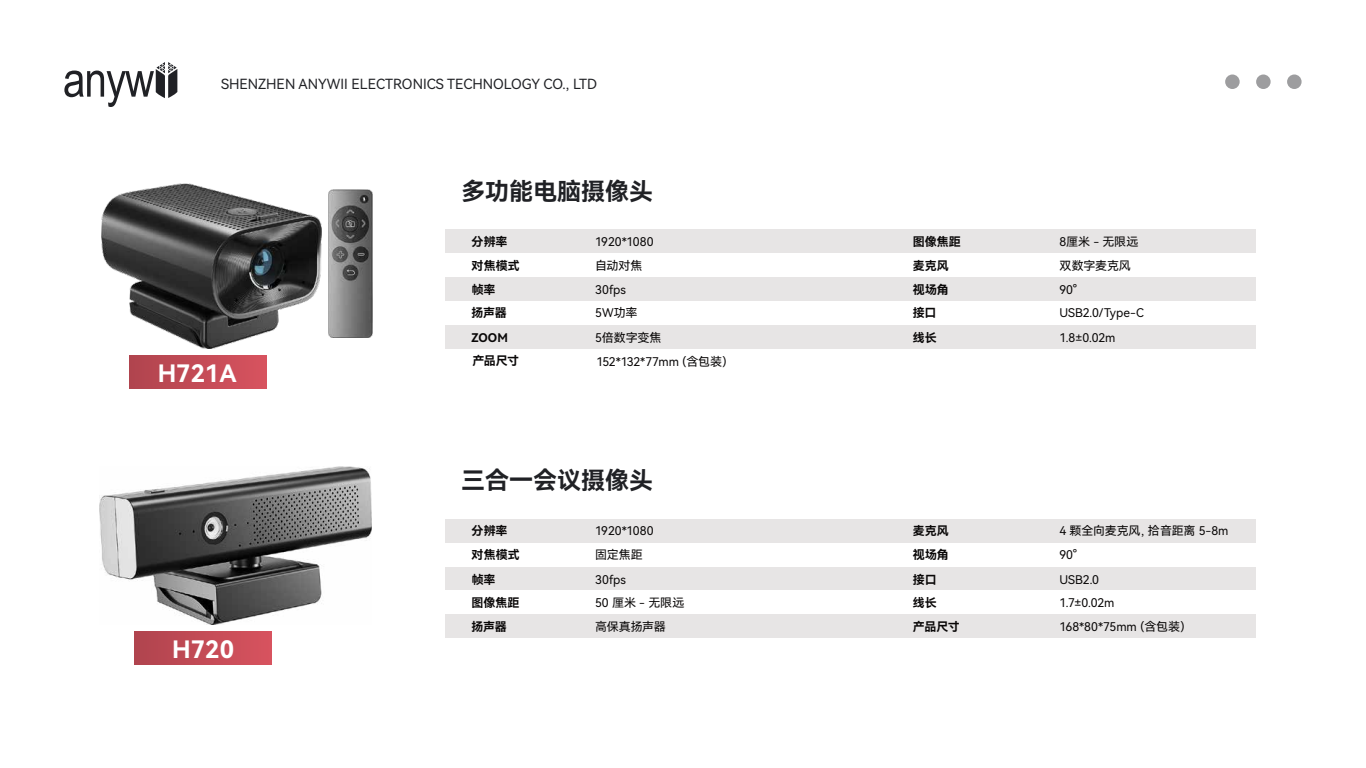
<style>
.page{position:relative;width:1366px;height:768px;background:#fff}
.page>*{position:absolute;margin:0;border:0;box-sizing:border-box;transform-origin:0 0}
.t1{font:24px "Harmony OS Sans SC Bold";color:#202125}
.t2{font:24px "Harmony OS Sans SC Bold";color:#fff}
.t3{font:14px "Harmony OS Sans SC";color:#202125}
.t4{font:12px "Harmony OS Sans SC";letter-spacing:-.005em;color:#090707}
.t5{font:12px "Harmony OS Sans SC Bold";letter-spacing:-.01em;color:#090707}
</style>
<div class="page">
<div style="left:446px;top:230px;width:810px;height:23px;background:#e7e5e5"></div>
<img style="left:328px;top:190px;width:45px;height:147px">
<div style="left:446px;top:277px;width:810px;height:24px;background:#e7e5e5"></div>
<svg style="left:64px;top:62px;width:113px;height:45px"></svg>
<div style="left:1287px;top:75px;width:15px;height:14px;background:#9d9d9f;border-radius:50%"></div>
<div style="left:1256px;top:75px;width:15px;height:14px;background:#9d9d9f;border-radius:50%"></div>
<div style="left:1225px;top:75px;width:15px;height:14px;background:#9d9d9f;border-radius:50%"></div>
<img style="left:101px;top:183px;width:221px;height:165px">
<div style="left:129px;top:355px;width:138px;height:33px;background:linear-gradient(to right,#b0444e,#d7535f)"></div>
<div style="left:135px;top:631px;width:137px;height:34px;background:linear-gradient(to right,#b0444e,#d7535f)"></div>
<div style="left:446px;top:325px;width:810px;height:24px;background:#e7e5e5"></div>
<div style="left:446px;top:519px;width:810px;height:24px;background:#e7e5e5"></div>
<div style="left:446px;top:567px;width:810px;height:23px;background:#e7e5e5"></div>
<div style="left:446px;top:614px;width:810px;height:24px;background:#e7e5e5"></div>
<img style="left:99px;top:467px;width:272px;height:158px">
<p class="t3" style="left:221px;top:74px;width:378px">SHENZHEN ANYWII ELECTRONICS TECHNOLOGY CO., LTD</p>
<h1 class="t2" style="left:158px;top:356px;width:81px">H721A</h1>
<h1 class="t2" style="left:172px;top:633px;width:63px">H720</h1>
<h1 class="t1" style="left:461px;top:175px;width:194px">多功能电脑摄像头</h1>
<p class="t5" style="left:472px;top:233px;width:37px">分辨率</p>
<p class="t4" style="left:595px;top:233px;width:60px">1920*1080</p>
<p class="t5" style="left:913px;top:233px;width:49px">图像焦距</p>
<p class="t4" style="left:1059px;top:233px;width:81px">8厘米 - 无限远</p>
<p class="t5" style="left:472px;top:257px;width:50px">对焦模式</p>
<p class="t4" style="left:595px;top:257px;width:49px">自动对焦</p>
<p class="t5" style="left:913px;top:257px;width:37px">麦克风</p>
<p class="t4" style="left:1059px;top:257px;width:73px">双数字麦克风</p>
<p class="t5" style="left:472px;top:282px;width:25px">帧率</p>
<p class="t4" style="left:595px;top:282px;width:32px">30fps</p>
<p class="t5" style="left:913px;top:282px;width:37px">视场角</p>
<p class="t4" style="left:1059px;top:282px;width:19px">90°</p>
<p class="t5" style="left:472px;top:305px;width:37px">扬声器</p>
<p class="t4" style="left:595px;top:305px;width:44px">5W功率</p>
<p class="t5" style="left:913px;top:305px;width:25px">接口</p>
<p class="t4" style="left:1059px;top:305px;width:86px">USB2.0/Type-C</p>
<p class="t5" style="left:472px;top:352px;width:48px">产品尺寸</p>
<p class="t4" style="left:596px;top:354px;width:139px">152*132*77mm（含包装）</p>
<p class="t5" style="left:472px;top:329px;width:38px">ZOOM</p>
<p class="t4" style="left:595px;top:329px;width:68px">5倍数字变焦</p>
<p class="t5" style="left:913px;top:329px;width:25px">线长</p>
<p class="t4" style="left:1059px;top:329px;width:57px">1.8±0.02m</p>
<h1 class="t1" style="left:461px;top:464px;width:194px">三合一会议摄像头</h1>
<p class="t5" style="left:472px;top:523px;width:37px">分辨率</p>
<p class="t4" style="left:595px;top:523px;width:60px">1920*1080</p>
<p class="t5" style="left:913px;top:523px;width:37px">麦克风</p>
<p class="t4" style="left:1059px;top:523px;width:171px">4 颗全向麦克风，拾音距离 5-8m</p>
<p class="t5" style="left:472px;top:546px;width:50px">对焦模式</p>
<p class="t4" style="left:595px;top:546px;width:49px">固定焦距</p>
<p class="t5" style="left:913px;top:546px;width:37px">视场角</p>
<p class="t4" style="left:1059px;top:546px;width:19px">90°</p>
<p class="t5" style="left:472px;top:571px;width:25px">帧率</p>
<p class="t4" style="left:595px;top:571px;width:32px">30fps</p>
<p class="t5" style="left:913px;top:571px;width:25px">接口</p>
<p class="t4" style="left:1059px;top:571px;width:41px">USB2.0</p>
<p class="t5" style="left:472px;top:594px;width:49px">图像焦距</p>
<p class="t4" style="left:595px;top:594px;width:91px">50 厘米 - 无限远</p>
<p class="t5" style="left:913px;top:594px;width:25px">线长</p>
<p class="t4" style="left:1059px;top:594px;width:56px">1.7±0.02m</p>
<p class="t5" style="left:472px;top:619px;width:37px">扬声器</p>
<p class="t4" style="left:595px;top:619px;width:72px">高保真扬声器</p>
<p class="t5" style="left:913px;top:619px;width:48px">产品尺寸</p>
<p class="t4" style="left:1059px;top:619px;width:134px">168*80*75mm（含包装）</p>
</div>
